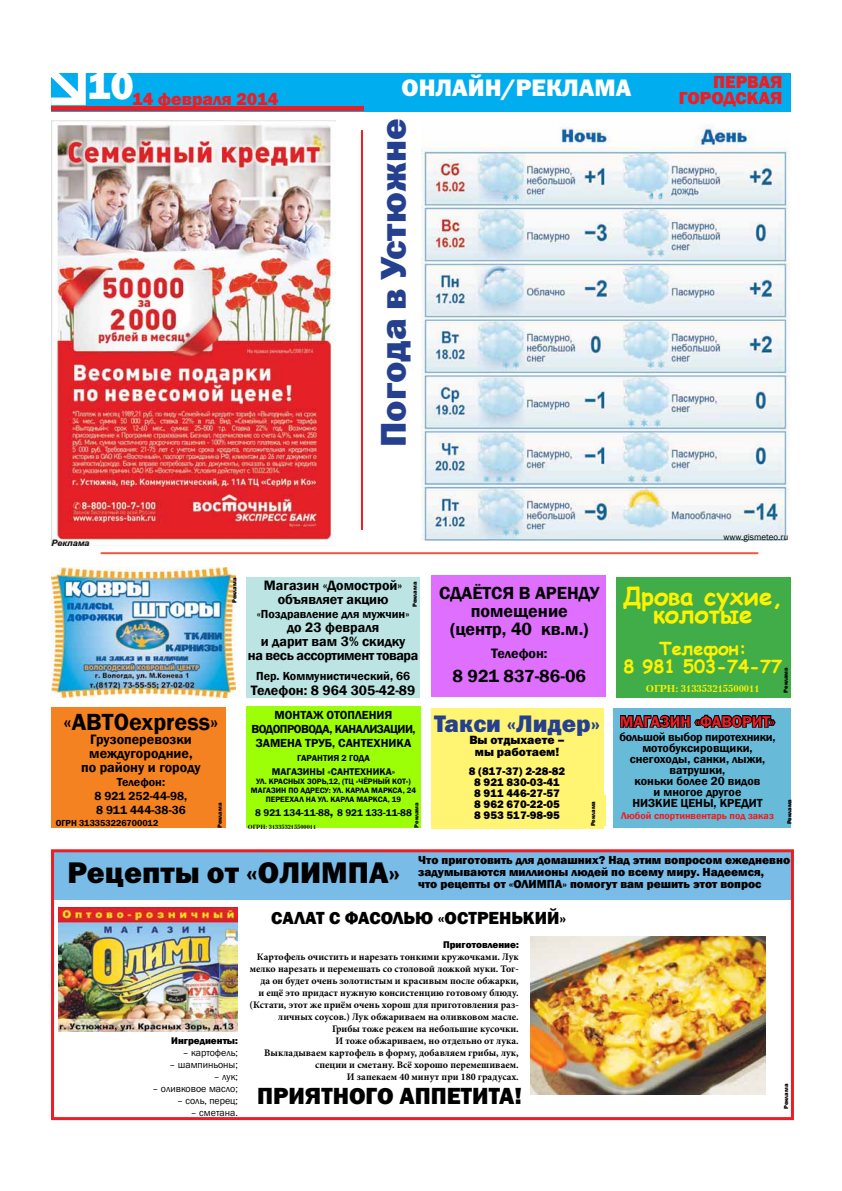
<style>
.page{position:relative;width:842px;height:1191px;background:#fff}
.page>*{position:absolute;margin:0;border:0;box-sizing:border-box;transform-origin:0 0}
.t1{font:800 40px "Franklin Gothic";color:#fff}
.t2{font:36px "Franklin Gothic Heavy C";color:#25408f}
.t3{font:30px "Franklin Gothic Heavy C";color:#000}
.t4{font:800 24px "Franklin Gothic";color:#000}
.t5{font:700 24px/18px "Comic Sans MS";color:#fff200;text-align:center}
.t6{font:24px "Franklin Gothic Heavy C";color:#fff}
.t7{font:600 24px "Franklin Gothic";color:#000}
.t8{font:24px "Franklin Gothic Heavy C";color:#25408f}
.t9{font:600 18px/18px "Franklin Gothic";color:#000;text-align:center}
.t10{font:800 18px "Franklin Gothic";color:#ed1d24}
.t11{font:800 18px "Franklin Gothic";color:#000}
.t12{font:700 18px/18px "Comic Sans MS";color:#fff200;text-align:center}
.t13{font:600 16px "Franklin Gothic";color:#ed1d24}
.t14{font:600 14px/14px "Franklin Gothic";color:#000;text-align:center}
.t15{font:600 12px/14px "Franklin Gothic";color:#000;text-align:center}
.t16{font:800 12px/12px "Franklin Gothic";color:#000}
.t17{font:600 12px "Franklin Gothic";letter-spacing:-.02em;color:#000}
.t18{font:600 12px "Franklin Gothic";letter-spacing:-.04em;color:#000}
.t19{font:12px/12px "Franklin Gothic Heavy C";color:#000;text-align:center}
.t20{font:11px/11px "Franklin Gothic Heavy C";color:#000;text-align:center}
.t21{font:700 10px/12px "Minion Pro";color:#000;text-align:right}
.t22{font:10px "Franklin Gothic";color:#000}
.t23{font:600 10px "Franklin Gothic";color:#000}
.t24{font:600 10px "Franklin Gothic";color:#ed1d24}
.t25{font:800 10px "Franklin Gothic";color:#000}
.t26{font:700 10px "Petersburg C";color:#fff200}
.t27{font:600 9px "Franklin Gothic";color:#000}
.t28{font:9px "Franklin Gothic";color:#000}
.t29{font:600 8px "Franklin Gothic";color:#000}
.t30{font:800 6px "Franklin Gothic";color:#000}
.t31{font:700 6px "Petersburg C";color:#000}
.s1{font-size:14px}
</style>
<div class="page">
<div style="left:51px;top:73px;width:740px;height:38px;background:#00aeef"></div>
<svg style="left:51px;top:73px;width:35px;height:32px"></svg>
<div style="left:51px;top:106px;width:312px;height:5px;background:#ed1d24"></div>
<div style="left:431px;top:708px;width:172px;height:120px;background:#fff572"></div>
<div style="left:591px;top:795px;width:14px;height:31px;background:#fff572"></div>
<div style="left:53px;top:852px;width:739px;height:48px;background:#79bce7"></div>
<img style="left:58px;top:908px;width:180px;height:123px">
<hr style="left:361px;top:130px;width:2px;height:400px;background:#ed1d24">
<hr style="left:101px;top:552px;width:657px;height:2px;background:#f1583e">
<div style="left:52px;top:707px;width:174px;height:121px;background:#f58220"></div>
<div style="left:431px;top:575px;width:174px;height:122px;background:#df70ff"></div>
<div style="left:613px;top:708px;width:178px;height:119px;background:#67bbd8"></div>
<svg style="left:620px;top:714px;width:156px;height:14px"></svg>
<div style="left:247px;top:577px;width:173px;height:120px;background:#bce4e3"></div>
<div style="left:246px;top:706px;width:174px;height:121px;background:#9cff07"></div>
<img style="left:52px;top:120px;width:284px;height:426px">
<img style="left:51px;top:568px;width:185px;height:129px">
<div style="left:616px;top:577px;width:175px;height:120px;background:#41ad49"></div>
<img style="left:530px;top:936px;width:236px;height:158px">
<div style="left:51px;top:849px;width:743px;height:271px;border:3px solid #ed1d24"></div>
<img style="left:421px;top:128px;width:368px;height:412px">
<h1 class="t1" style="left:87px;top:60px;width:48px">10</h1>
<h3 class="t6" style="left:402px;top:74px;width:132px">ОНЛАЙН/РЕКЛАМА</h3>
<h3 class="t10" style="left:132px;top:87px;width:148px">14 февраля 2014</h3>
<h2 class="t2" style="left:373px;top:447px;width:330px;rotate:-90deg">Погода в Устюжне</h2>
<h3 class="t10" style="left:713px;top:71px;width:71px">ПЕРВАЯ</h3>
<h3 class="t10" style="left:679px;top:87px;width:105px">ГОРОДСКАЯ</h3>
<p class="t28" style="left:724px;top:531px;width:66px">www.gismeteo.ru</p>
<p class="t30" style="left:231px;top:603px;width:27px;rotate:-90deg">Реклама</p>
<h3 class="t7" style="left:64px;top:707px;width:156px">«ABTOexpress»</h3>
<h3 class="t14" style="left:81px;top:733px;width:121px">Грузоперевозки междугородние, по району и городу</h3>
<p class="t15" style="left:95px;top:775px;width:94px">Телефон:<br>8 921 252-44-98,<br>8 911 444-38-36</p>
<p class="t27" style="left:56px;top:818px;width:104px">ОГРН 313353226700012</p>
<p class="t30" style="left:216px;top:828px;width:27px;rotate:-90deg">Реклама</p>
<h3 class="t14" style="left:264px;top:578px;width:140px">Магазин «Домострой» объявляет акцию</h3>
<p class="t15" style="left:257px;top:607px;width:154px">«Поздравление для мужчин»</p>
<h3 class="t14" style="left:248px;top:620px;width:172px">до 23 февраля<br>и дарит вам 3% скидку<br>на весь ассортимент товара</h3>
<p class="t15" style="left:256px;top:669px;width:156px">Пер. Коммунистический, 66</p>
<h3 class="t14" style="left:251px;top:683px;width:166px">Телефон: 8 964 305-42-89</h3>
<p class="t15" style="left:275px;top:708px;width:119px">МОНТАЖ отопления</p>
<p class="t18" style="left:251px;top:721px;width:166px">водопровода, канализации ,</p>
<p class="t15" style="left:256px;top:736px;width:58px">зам ена труб</p>
<p class="t15" style="left:332px;top:736px;width:65px">, сантехника</p>
<p class="t27" style="left:297px;top:752px;width:6px">гара</p>
<p class="t27" style="left:317px;top:752px;width:54px">нти я 2 года</p>
<p class="t23" style="left:272px;top:765px;width:90px">Магазины «САНТЕХН</p>
<p class="t23" style="left:373px;top:765px;width:24px">ИКА»</p>
<p class="t29" style="left:256px;top:776px;width:156px">ул. Красных зорь,12, (ТЦ «Чёрный кот»)</p>
<p class="t29" style="left:251px;top:785px;width:6px">мага</p>
<p class="t29" style="left:271px;top:785px;width:113px">зин по адресу: ул. Карла Маркса</p>
<p class="t29" style="left:403px;top:785px;width:15px">, 24</p>
<p class="t29" style="left:266px;top:794px;width:104px">переехал на ул. Карла Маркса</p>
<p class="t29" style="left:388px;top:794px;width:15px">, 19</p>
<p class="t23" style="left:255px;top:807px;width:158px">8 921 134-11-88<span class="s1">,</span> 8 921 133-11-88</p>
<p class="t31" style="left:248px;top:823px;width:70px">ОГРН: 313353215500011</p>
<p class="t30" style="left:411px;top:607px;width:27px;rotate:-90deg">Реклама</p>
<p class="t30" style="left:413px;top:827px;width:27px;rotate:-90deg">Реклама</p>
<h3 class="t9" style="left:439px;top:584px;width:160px">Сдаётся в ар енду помещение<br>(центр, 40 кв.м.)</h3>
<h3 class="t14" style="left:491px;top:647px;width:58px">Телефон:</h3>
<h3 class="t9" style="left:452px;top:667px;width:135px">8 921 837-86-06</h3>
<h3 class="t8" style="left:434px;top:710px;width:167px">Такси «Лидер»</h3>
<p class="t19" style="left:469px;top:733px;width:97px">Вы отдыхаете – мы работаем!</p>
<p class="t20" style="left:469px;top:765px;width:98px">8 (817-37) 2-28-82<br>8 921 830-03-41<br>8 911 446-27-57<br>8 962 670-22-05<br>8 953 517-98-95</p>
<p class="t30" style="left:589px;top:826px;width:27px;rotate:-90deg">Реклама</p>
<h3 class="t5" style="left:623px;top:586px;width:162px">Дрова сухие, колотые</h3>
<h3 class="t12" style="left:624px;top:639px;width:160px">Телефон:<br>8 981 503-74-77</h3>
<p class="t26" style="left:646px;top:682px;width:115px">ОГРН: 313353215500011</p>
<p class="t30" style="left:782px;top:692px;width:27px;rotate:-90deg">Реклама</p>
<h3 class="t13" style="left:620px;top:711px;width:157px">Магазин «Фаворит»</h3>
<p class="t17" style="left:619px;top:729px;width:158px">большой выбор пиротехники,</p>
<p class="t15" style="left:642px;top:740px;width:112px">мотобуксировщики,</p>
<p class="t15" style="left:630px;top:751px;width:137px">снегоходы, санки, лыжи,</p>
<p class="t15" style="left:670px;top:762px;width:57px">ватрушки,</p>
<p class="t15" style="left:635px;top:773px;width:127px">коньки более 20 видов</p>
<p class="t15" style="left:654px;top:784px;width:89px">и многое другое</p>
<p class="t15" style="left:632px;top:795px;width:124px">Низки е цены, кредит</p>
<p class="t24" style="left:621px;top:810px;width:154px">Любой спортинвентарь под заказ</p>
<p class="t30" style="left:786px;top:824px;width:27px;rotate:-90deg">Реклама</p>
<h3 class="t3" style="left:68px;top:855px;width:214px">Рецепты от «ОЛИМ</h3>
<h3 class="t3" style="left:348px;top:855px;width:54px">ПА»</h3>
<p class="t16" style="left:418px;top:854px;width:373px">Что приготовить для домашних? Над этим вопросом ежедневно задумываются миллионы людей по всему миру. Надеемся,<br>что рецепты от «ОЛИМПА» помогут вам решить этот вопрос</p>
<p class="t25" style="left:171px;top:1034px;width:68px">Ингредиенты:</p>
<p class="t22" style="left:183px;top:1046px;width:57px">– картофель;</p>
<p class="t22" style="left:169px;top:1058px;width:70px">– шампиньоны;</p>
<p class="t22" style="left:214px;top:1070px;width:26px">– лук;</p>
<p class="t22" style="left:153px;top:1082px;width:87px">– оливковое масло;</p>
<p class="t22" style="left:177px;top:1094px;width:62px">– соль, перец;</p>
<p class="t22" style="left:191px;top:1106px;width:49px">– сметана.</p>
<h3 class="t11" style="left:271px;top:906px;width:23px">Салат</h3>
<h3 class="t11" style="left:329px;top:906px;width:42px">с фасоль</h3>
<h3 class="t11" style="left:415px;top:906px;width:54px">ю «Остреньки</h3>
<h3 class="t11" style="left:547px;top:906px;width:21px">й»</h3>
<p class="t25" style="left:443px;top:938px;width:77px">Приготовление:</p>
<p class="t21" style="left:250px;top:951px;width:271px">Картофель очистить и нарезать тонкими кружочками. Лук мелко нарезать и перемешать со столовой ложкой муки. Тог&shy;да он будет очень золотистым и красивым после обжарки,<br>и ещё это придаст нужную консистенцию готовому блюду. (Кстати, этот же приём очень хорош для приготовления раз&shy;личных соусов.) Лук обжариваем на оливковом масле.<br>Грибы тоже режем на небольшие кусочки.<br>И тоже обжариваем, но отдельно от лука.<br>Выкладываем картофель в форму, добавляем грибы, лук, специи и сметану. Всё хорошо перемешиваем.<br>И запекаем 40 минут при 180 градусах.</p>
<h3 class="t4" style="left:257px;top:1080px;width:32px">Приятного</h3>
<h3 class="t4" style="left:400px;top:1080px;width:16px">аппетита</h3>
<h3 class="t4" style="left:515px;top:1080px;width:9px">!</h3>
<p class="t30" style="left:782px;top:1109px;width:27px;rotate:-90deg">Реклама</p>
</div>
